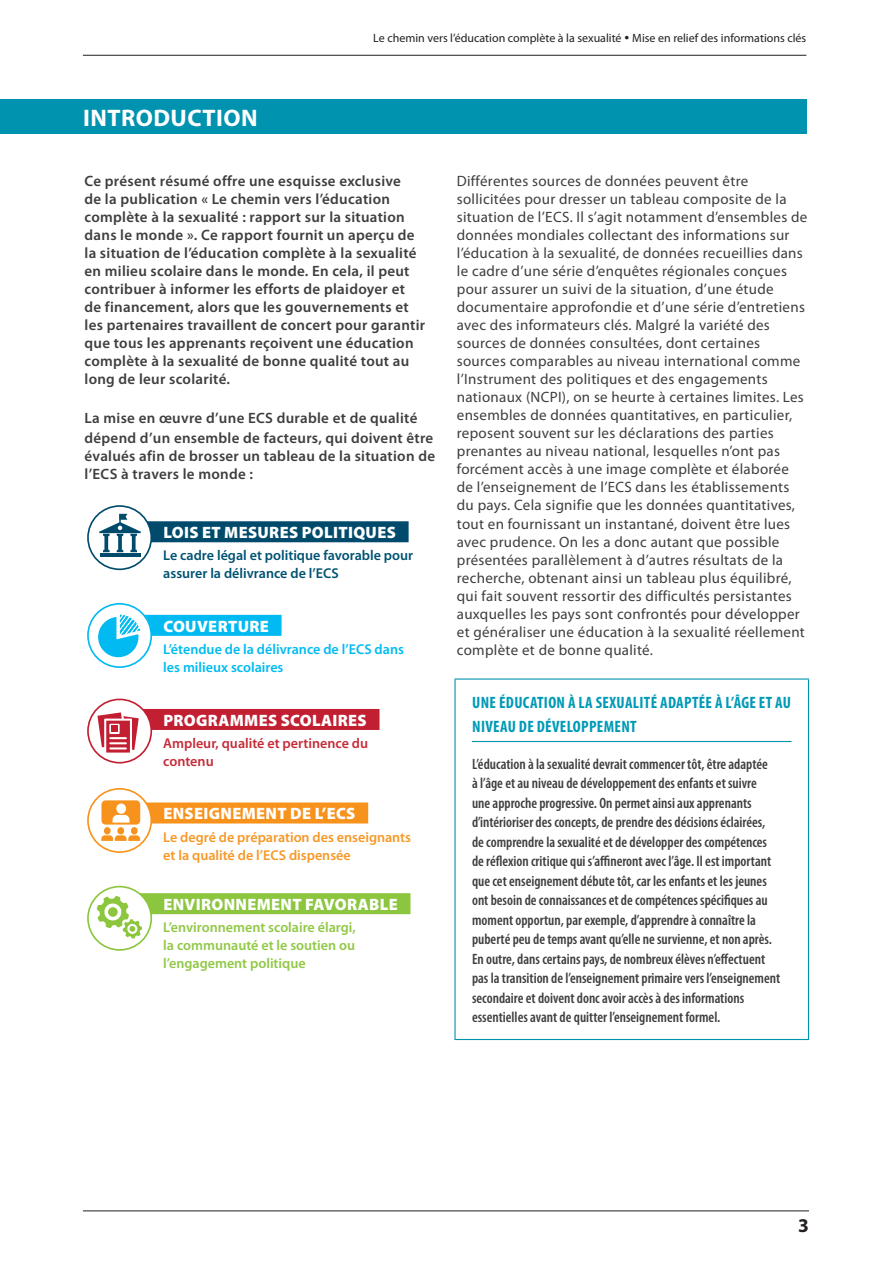
<style>
.page{position:relative;width:893px;height:1263px;background:#fff}
.page>*{position:absolute;margin:0;border:0;box-sizing:border-box;transform-origin:0 0}
.Titre{font:700 24px "Myriad Pro";letter-spacing:.02em;color:#fff}
.t1{font:700 19.5px "Myriad Pro";color:#231f20}
.p3_Fig_1{font:900 16.5px "Myriad Pro";letter-spacing:.02em;color:#fff}
.BOX_1_Head{font:700 condensed 16.5px/24px "Myriad Pro";letter-spacing:.02em;color:#009ab6}
.TEXTE{font:15px/18px "Myriad Pro";letter-spacing:.02em;color:#3e3e3f}
.BOX_1_text{font:600 condensed 15px/19.5px "Myriad Pro";color:#3e3e3f}
.TEXTE-2{font:600 15px/18px "Myriad Pro";letter-spacing:.02em;color:#3e3e3f}
.t2{font:600 14.25px/18px "Myriad Pro";color:#91c846;text-align:justify}
.p3_Fig_2{font:600 14.25px/18px "Myriad Pro";color:#005273}
.t3{font:600 14.25px/18px "Myriad Pro";color:#f79827}
.t4{font:600 14.25px/18px "Myriad Pro";color:#00bcf1}
.t5{font:600 14.25px/18px "Myriad Pro";color:#c52c38}
.t6{font:12px "Myriad Pro";color:#231f20}
</style>
<div class="page">
<hr style="left:83px;top:55px;width:723px;height:1px;background:#231f20">
<hr style="left:83px;top:1210px;width:726px;height:1px;background:#231f20">
<div style="left:112px;top:521px;width:297px;height:21px;background:#004b6c"></div>
<div style="left:112px;top:615px;width:170px;height:21px;background:#00baf1"></div>
<div style="left:112px;top:709px;width:267px;height:21px;background:#c21f32"></div>
<div style="left:112px;top:802px;width:256px;height:21px;background:#f7931d"></div>
<div style="left:112px;top:893px;width:298px;height:21px;background:#8bc63e"></div>
<div style="left:88px;top:789px;width:63px;height:63px;background:#fff;border-radius:50%"></div>
<div style="left:87px;top:788px;width:65px;height:65px;border:2px solid #f7931d;border-radius:50%"></div>
<div style="left:117px;top:827px;width:7px;height:7px;background:#f7931d;border-radius:50%"></div>
<div style="left:131px;top:827px;width:7px;height:7px;background:#f7931d;border-radius:50%"></div>
<div style="left:104px;top:827px;width:7px;height:7px;background:#f7931d;border-radius:50%"></div>
<svg style="left:101px;top:835px;width:39px;height:6px"></svg>
<svg style="left:101px;top:800px;width:39px;height:24px"></svg>
<div style="left:88px;top:699px;width:63px;height:64px;background:#fff;border-radius:50%"></div>
<div style="left:87px;top:699px;width:65px;height:64px;border:2px solid #c21f32;border-radius:50%"></div>
<svg style="left:97px;top:712px;width:42px;height:40px"></svg>
<div style="left:111px;top:726px;width:7px;height:6px;background:#c21f32"></div>
<svg style="left:88px;top:506px;width:63px;height:63px"></svg>
<div style="left:87px;top:505px;width:65px;height:65px;border:2px solid #004b6c;border-radius:50%"></div>
<hr style="left:100px;top:553px;width:40px;height:1px;background:#004b6c">
<hr style="left:100px;top:555px;width:40px;height:1px;background:#004b6c">
<svg style="left:99px;top:514px;width:42px;height:38px"></svg>
<div style="left:88px;top:604px;width:63px;height:63px;background:#fff;border-radius:50%"></div>
<div style="left:87px;top:603px;width:65px;height:65px;border:2px solid #00baf1;border-radius:50%"></div>
<svg style="left:98px;top:613px;width:44px;height:44px"></svg>
<div style="left:88px;top:887px;width:63px;height:63px;background:#fff;border-radius:50%"></div>
<div style="left:87px;top:886px;width:65px;height:65px;border:2px solid #8bc63e;border-radius:50%"></div>
<svg style="left:97px;top:896px;width:45px;height:42px"></svg>
<hr style="left:454px;top:678px;width:355px;height:2px;background:#0093b0">
<hr style="left:454px;top:680px;width:2px;height:359px;background:#0093b0">
<hr style="left:808px;top:680px;width:1px;height:359px;background:#0093b0">
<hr style="left:454px;top:1039px;width:355px;height:1px;background:#0093b0">
<hr style="left:472px;top:741px;width:319px;height:1px;background:#0093b0">
<div style="left:0;top:100px;width:806px;height:34px;background:#0093b0"></div>
<p class="Titre" style="left:83px;top:102px;width:176px">INTRODUCTION</p>
<p class="t6" style="left:373px;top:31px;width:434px">Le chemin vers l’éducation complète à la sexualité • Mise en relief des informations clés</p>
<p class="TEXTE-2" style="left:85px;top:172px;width:342px">Ce présent résumé offre une esquisse exclusive<br>de la publication « Le chemin vers l’éducation complète à la sexualité : rapport sur la situation dans le monde ». Ce rapport fournit un aperçu de la situation de l’éducation complète à la sexualité en milieu scolaire dans le monde. En cela, il peut contribuer à informer les efforts de plaidoyer et de financement, alors que les gouvernements et les partenaires travaillent de concert pour garantir que tous les apprenants reçoivent une éducation complète à la sexualité de bonne qualité tout au long de leur scolarité.</p>
<p class="TEXTE-2" style="left:85px;top:408px;width:350px;line-height:19.5px">La mise en œuvre d’une ECS durable et de qualité dépend d’un ensemble de facteurs, qui doivent être</p>
<p class="TEXTE-2" style="left:85px;top:447px;width:352px">évalués afin de brosser un tableau de la situation de l’ECS à travers le monde :</p>
<p class="p3_Fig_1" style="left:163px;top:521px;width:234px">LOIS ET MESURES POLITIQUES</p>
<p class="p3_Fig_2" style="left:163px;top:546px;width:251px">Le cadre légal et politique favorable pour assurer la délivrance de l’ECS</p>
<p class="p3_Fig_1" style="left:163px;top:615px;width:107px">COUVERTURE</p>
<p class="t4" style="left:163px;top:640px;width:242px">L’étendue de la délivrance de l’ECS dans les milieux scolaires</p>
<p class="p3_Fig_1" style="left:163px;top:709px;width:205px">PROGRAMMES SCOLAIRES</p>
<p class="t5" style="left:163px;top:734px;width:206px">Ampleur, qualité et pertinence du contenu</p>
<p class="p3_Fig_1" style="left:163px;top:803px;width:193px">ENSEIGNEMENT DE L’ECS</p>
<p class="t3" style="left:163px;top:827px;width:249px">Le degré de préparation des enseignants et la qualité de l’ECS dispensée</p>
<p class="p3_Fig_1" style="left:163px;top:893px;width:236px">ENVIRONNEMENT FAVORABLE</p>
<p class="t2" style="left:163px;top:918px;width:194px">L’environnement scolaire élargi, la communauté et le soutien ou l’engagement politique</p>
<p class="TEXTE" style="left:457px;top:172px;width:352px">Différentes sources de données peuvent être sollicitées pour dresser un tableau composite de la situation de l’ECS. Il s’agit notamment d’ensembles de données mondiales collectant des informations sur l’éducation à la sexualité, de données recueillies dans le cadre d’une série d’enquêtes régionales conçues pour assurer un suivi de la situation, d’une étude documentaire approfondie et d’une série d’entretiens avec des informateurs clés. Malgré la variété des sources de données consultées, dont certaines sources comparables au niveau international comme l’Instrument des politiques et des engagements nationaux (NCPI), on se heurte à certaines limites. Les ensembles de données quantitatives, en particulier, reposent souvent sur les déclarations des parties prenantes au niveau national, lesquelles n’ont pas forcément accès à une image complète et élaborée de l’enseignement de l’ECS dans les établissements du pays. Cela signifie que les données quantitatives, tout en fournissant un instantané, doivent être lues avec prudence. On les a donc autant que possible présentées parallèlement à d’autres résultats de la recherche, obtenant ainsi un tableau plus équilibré, qui fait souvent ressortir des difficultés persistantes auxquelles les pays sont confrontés pour développer et généraliser une éducation à la sexualité réellement complète et de bonne qualité.</p>
<p class="BOX_1_Head" style="left:472px;top:691px;width:320px">UNE ÉDUCATION À LA SEXUALITÉ ADAPTÉE À L’ÂGE ET AU<br>NIVEAU DE DÉVELOPPEMENT</p>
<p class="BOX_1_text" style="left:472px;top:754px;width:310px">L’éducation à la sexualité devrait commencer tôt, être adaptée<br>à l’âge et au niveau de développement des enfants et suivre<br>une approche progressive. On permet ainsi aux apprenants d’intérioriser des concepts, de prendre des décisions éclairées, de comprendre la sexualité et de développer des compétences de réflexion critique qui s’affineront avec l’âge. Il est important que cet enseignement débute tôt, car les enfants et les jeunes ont besoin de connaissances et de compétences spécifiques au moment opportun, par exemple, d’apprendre à connaître la puberté peu de temps avant qu’elle ne survienne, et non après.<br>En outre, dans certains pays, de nombreux élèves n’effectuent pas la transition de l’enseignement primaire vers l’enseignement secondaire et doivent donc avoir accès à des informations essentielles avant de quitter l’enseignement formel.</p>
<h2 class="t1" style="left:798px;top:1213px;width:12px">3</h2>
</div>
